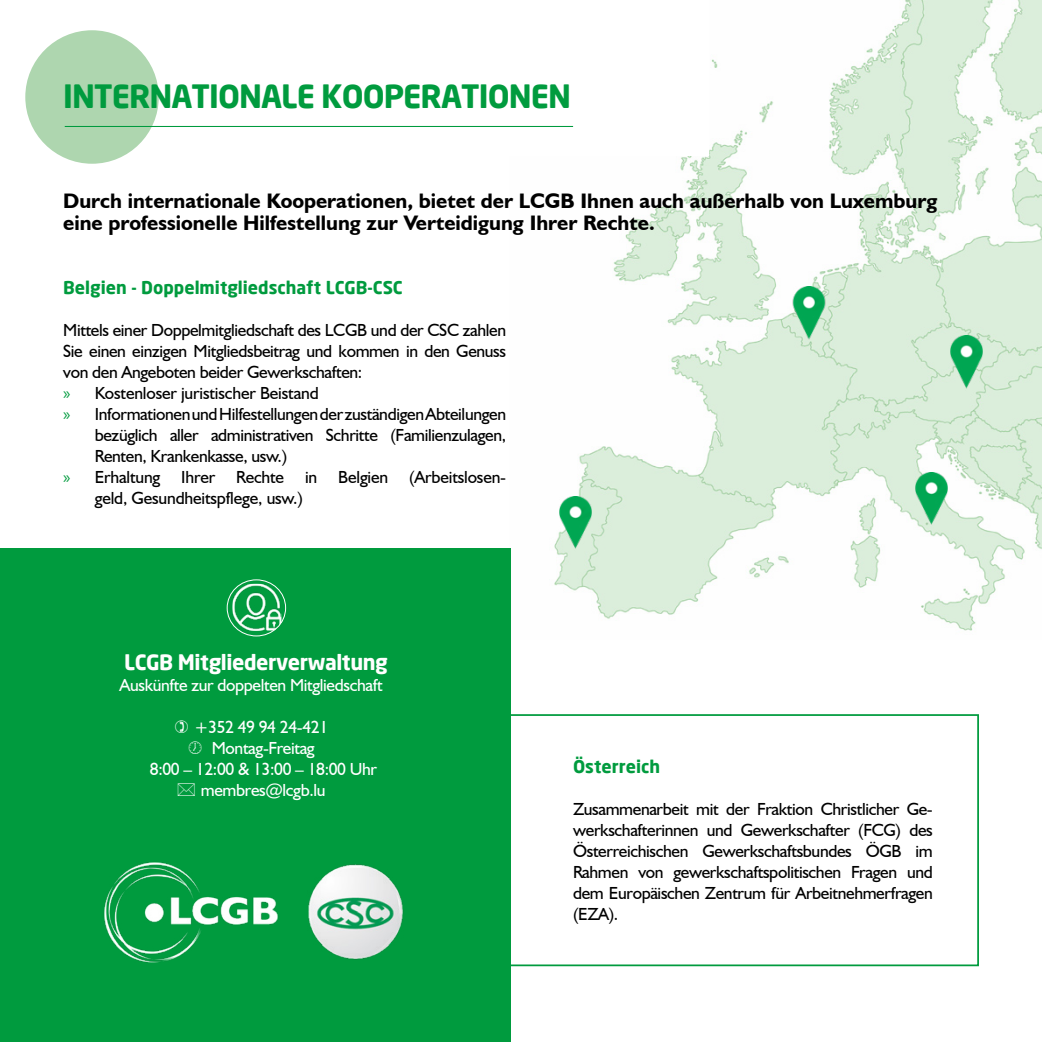
<style>
.page{position:relative;width:1042px;height:1042px;background:#fff}
.page>*{position:absolute;margin:0;border:0;box-sizing:border-box;transform-origin:0 0}
.t1{font:700 31.5px "Neo Sans";letter-spacing:-.03em;color:#009b3e}
.t2{font:700 21px/21px "Humanist 521 BT";color:#000}
.t3{font:700 21px "Neo Sans";letter-spacing:-.02em;color:#fff}
.t4{font:17.5px/21px "Humanist 521 BT";letter-spacing:-.02em;color:#000;text-align:justify}
.t5{font:17.5px/21px "Humanist 521 BT";letter-spacing:-.02em;color:#fff;text-align:center}
.t6{font:700 17.5px "Neo Sans";color:#009b3e}
.s1{font-family:"Myriad Pro";color:#009b3e}
</style>
<div class="page">
<div style="left:25px;top:30px;width:134px;height:134px;background:#aed6af;border-radius:50%"></div>
<img style="left:510px;top:0;width:531px;height:640px">
<div style="left:0;top:548px;width:510px;height:494px;background:#009b3e"></div>
<div style="left:453px;top:0;width:255px;height:155px;background:#fff"></div>
<hr style="left:65px;top:126px;width:508px;height:1px;background:#009b3e">
<img style="left:777px;top:287px;width:64px;height:63px">
<img style="left:544px;top:496px;width:63px;height:63px">
<img style="left:900px;top:472px;width:63px;height:64px">
<img style="left:935px;top:335px;width:63px;height:64px">
<img style="left:232px;top:584px;width:49px;height:47px">
<div style="left:227px;top:579px;width:59px;height:57px;border:1px solid #fff;border-radius:50%"></div>
<img style="left:104px;top:862px;width:174px;height:100px">
<img style="left:308px;top:864px;width:96px;height:96px">
<div style="left:481px;top:714px;width:498px;height:252px;border:2px solid #009b3e"></div>
<h1 class="t1" style="left:63px;top:76px;width:509px">INTERNATIONALE KOOPERATIONEN</h1>
<p class="t2" style="left:63px;top:190px;width:875px">Durch internationale Kooperationen, bietet der LCGB Ihnen auch außerhalb von Luxemburg eine professionelle Hilfestellung zur Verteidigung Ihrer Rechte.</p>
<p class="t6" style="left:63px;top:276px;width:341px">Belgien - Doppelmitgliedschaft LCGB-CSC</p>
<p class="t4" style="left:63px;top:319px;width:444px">Mittels einer Doppelmitgliedschaft des LCGB und der CSC zahlen</p>
<p class="t4" style="left:63px;top:340px;width:444px">Sie einen einzigen Mitgliedsbeitrag und kommen in den Genuss</p>
<p class="t4" style="left:63px;top:361px;width:301px">von den Angeboten beider Gewerkschaften:</p>
<p class="t4" style="left:63px;top:382px;width:257px"><span class="s1">»</span> Kostenloser juristischer Beistand</p>
<p class="t4" style="left:63px;top:403px;width:444px"><span class="s1">»</span> Informationen und Hilfestellungen der zuständigen Abteilungen</p>
<p class="t4" style="left:95px;top:424px;width:413px">bezüglich aller administrativen Schritte (Familienzulagen,</p>
<p class="t4" style="left:95px;top:445px;width:194px">Renten, Krankenkasse, usw.)</p>
<p class="t4" style="left:63px;top:466px;width:444px"><span class="s1">»</span> Erhaltung Ihrer Rechte in Belgien (Arbeitslosen-</p>
<p class="t4" style="left:95px;top:487px;width:210px">geld, Gesundheitspflege, usw.)</p>
<p class="t3" style="left:124px;top:649px;width:265px">LCGB Mitgliederverwaltung</p>
<p class="t5" style="left:120px;top:674px;width:265px">Auskünfte zur doppelten Mitgliedschaft</p>
<p class="t5" style="left:150px;top:716px;width:229px">+352 49 94 24-421<br>Montag-Freitag<br>8:00 – 12:00 &amp; 13:00 – 18:00 Uhr membres@lcgb.lu</p>
<p class="t6" style="left:573px;top:755px;width:88px">Österreich</p>
<p class="t4" style="left:573px;top:797px;width:361px">Zusammenarbeit mit der Fraktion Christlicher Ge&shy;werkschafterinnen und Gewerkschafter (FCG) des Österreichischen Gewerkschaftsbundes ÖGB im Rahmen von gewerkschaftspolitischen Fragen und dem Europäischen Zentrum für Arbeitnehmerfragen (EZA).</p>
</div>
